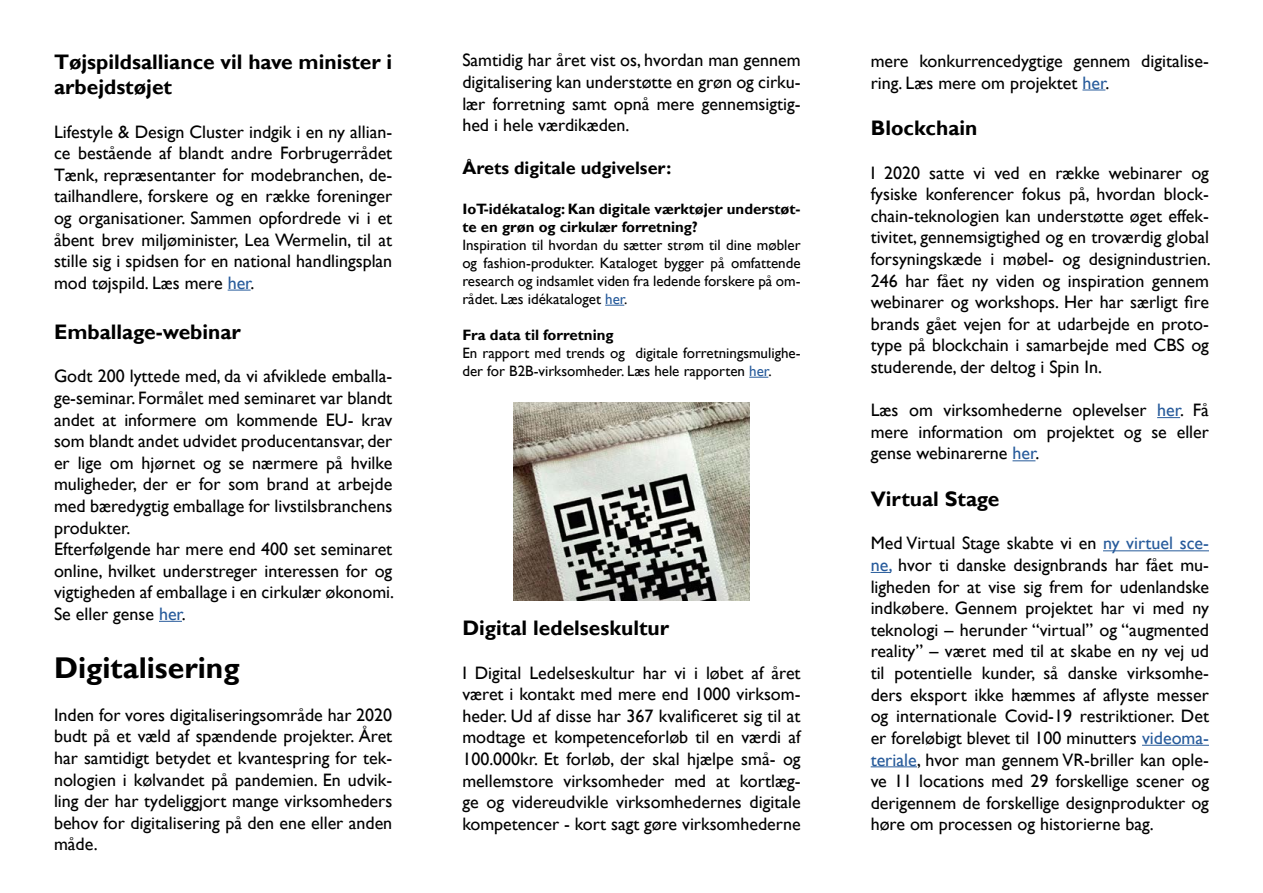
<style>
.page{position:relative;width:1263px;height:893px;background:#fff}
.page>*{position:absolute;margin:0;border:0;box-sizing:border-box;transform-origin:0 0}
.t1{font:700 30px "Gill Sans";color:#000}
.t2{font:700 21px/25.2px "Gill Sans";color:#000}
.t3{font:18px/21.6px "Gill Sans";color:#000;text-align:justify}
.t4{font:700 18px "Gill Sans";color:#000}
.t5{font:15px/18px "Gill Sans";color:#000;text-align:justify}
.t6{font:700 15px/18px "Gill Sans";color:#000}
.s1{color:#275b9b}
</style>
<div class="page">
<svg style="left:605px;top:305px;width:19px;height:1px"></svg>
<svg style="left:749px;top:377px;width:19px;height:1px"></svg>
<svg style="left:1082px;top:90px;width:23px;height:1px"></svg>
<svg style="left:1157px;top:417px;width:23px;height:1px"></svg>
<svg style="left:1012px;top:460px;width:23px;height:1px"></svg>
<hr style="left:1103px;top:550px;width:106px;height:1px;background:#275b9b">
<svg style="left:871px;top:572px;width:20px;height:1px"></svg>
<hr style="left:1142px;top:745px;width:67px;height:1px;background:#275b9b">
<hr style="left:871px;top:766px;width:46px;height:1px;background:#275b9b">
<svg style="left:228px;top:290px;width:23px;height:1px"></svg>
<svg style="left:159px;top:621px;width:23px;height:1px"></svg>
<img style="left:513px;top:403px;width:236px;height:197px">
<p class="t2" style="left:54px;top:50px;width:340px">Tøjspildsalliance vil have minister i arbejdstøjet</p>
<p class="t3" style="left:54px;top:121px;width:340px">Lifestyle &amp; Design Cluster indgik i en ny allian&shy;ce bestående af blandt andre Forbrugerrådet Tænk, repræsentanter for modebranchen, de&shy;tailhandlere, forskere og en række foreninger og organisationer. Sammen opfordrede vi i et åbent brev miljøminister, Lea Wermelin, til at stille sig i spidsen for en national handlingsplan mod tøjspild. Læs mere <span class="s1">her</span>.</p>
<p class="t2" style="left:54px;top:320px;width:188px">Emballage-webinar</p>
<p class="t3" style="left:54px;top:366px;width:342px;text-align:left">Godt 200 lyttede med, da vi afviklede emballa&shy;ge-seminar. Formålet med seminaret var blandt andet at informere om kommende EU- krav som blandt andet udvidet producentansvar, der er lige om hjørnet og se nærmere på hvilke muligheder, der er for som brand at arbejde med bæredygtig emballage for livstilsbranchens produkter.<br>Efterfølgende har mere end 400 set seminaret online, hvilket understreger interessen for og vigtigheden af emballage i en cirkulær økonomi.<br>Se eller gense <span class="s1">her</span>.</p>
<h1 class="t1" style="left:54px;top:649px;width:187px">Digitalisering</h1>
<p class="t3" style="left:54px;top:704px;width:340px">Inden for vores digitaliseringsområde har 2020 budt på et væld af spændende projekter. Året har samtidigt betydet et kvantespring for tek&shy;nologien i kølvandet på pandemien. En udvik&shy;ling der har tydeliggjort mange virksomheders behov for digitalisering på den ene eller anden måde.</p>
<p class="t3" style="left:462px;top:50px;width:340px">Samtidig har året vist os, hvordan man gennem digitalisering kan understøtte en grøn og cirku&shy;lær forretning samt opnå mere gennemsigtig&shy;hed i hele værdikæden.</p>
<p class="t4" style="left:462px;top:158px;width:210px">Årets digitale udgivelser:</p>
<p class="t6" style="left:462px;top:200px;width:340px">IoT-idékatalog: Kan digitale værktøjer understøt&shy;te en grøn og cirkulær forretning?</p>
<p class="t5" style="left:462px;top:236px;width:340px">Inspiration til hvordan du sætter strøm til dine møbler og fashion-produkter. Kataloget bygger på omfattende research og indsamlet viden fra ledende forskere på om&shy;rådet. Læs idékataloget <span class="s1">her</span>.</p>
<p class="t6" style="left:462px;top:326px;width:153px">Fra data til forretning</p>
<p class="t5" style="left:462px;top:344px;width:340px">En rapport med trends og digitale forretningsmulighe&shy;der for B2B-virksomheder. Læs hele rapporten <span class="s1">her</span>.</p>
<p class="t2" style="left:462px;top:616px;width:208px">Digital ledelseskultur</p>
<p class="t3" style="left:462px;top:662px;width:340px">I Digital Ledelseskultur har vi i løbet af året været i kontakt med mere end 1000 virksom&shy;heder. Ud af disse har 367 kvalificeret sig til at modtage et kompetenceforløb til en værdi af 100.000kr. Et forløb, der skal hjælpe små- og mellemstore virksomheder med at kortlæg&shy;ge og videreudvikle virksomhedernes digitale kompetencer - kort sagt gøre virksomhederne</p>
<p class="t3" style="left:871px;top:51px;width:340px">mere konkurrencedygtige gennem digitalise&shy;ring. Læs mere om projektet <span class="s1">her</span>.</p>
<p class="t2" style="left:871px;top:116px;width:108px">Blockchain</p>
<p class="t3" style="left:871px;top:162px;width:342px">I 2020 satte vi ved en række webinarer og fysiske konferencer fokus på, hvordan block&shy;chain-teknologien kan understøtte øget effek&shy;tivitet, gennemsigtighed og en troværdig global forsyningskæde i møbel- og designindustrien.<br>246 har fået ny viden og inspiration gennem webinarer og workshops. Her har særligt fire brands gået vejen for at udarbejde en proto&shy;type på blockchain i samarbejde med CBS og studerende, der deltog i Spin In.</p>
<p class="t3" style="left:871px;top:400px;width:340px">Læs om virksomhederne oplevelser <span class="s1">her</span>. Få mere information om projektet og se eller gense webinarerne <span class="s1">her</span>.</p>
<p class="t2" style="left:871px;top:487px;width:130px">Virtual Stage</p>
<p class="t3" style="left:871px;top:533px;width:340px">Med Virtual Stage skabte vi en <span class="s1">ny virtuel sce&shy;ne,</span> hvor ti danske designbrands har fået mu&shy;ligheden for at vise sig frem for udenlandske indkøbere. Gennem projektet har vi med ny teknologi – herunder “virtual” og “augmented reality” – været med til at skabe en ny vej ud til potentielle kunder, så danske virksomhe&shy;ders eksport ikke hæmmes af aflyste messer og internationale Covid-19 restriktioner. Det er foreløbigt blevet til 100 minutters <span class="s1">videoma&shy;teriale</span>, hvor man gennem VR-briller kan ople&shy;ve 11 locations med 29 forskellige scener og derigennem de forskellige designprodukter og høre om processen og historierne bag.</p>
</div>
